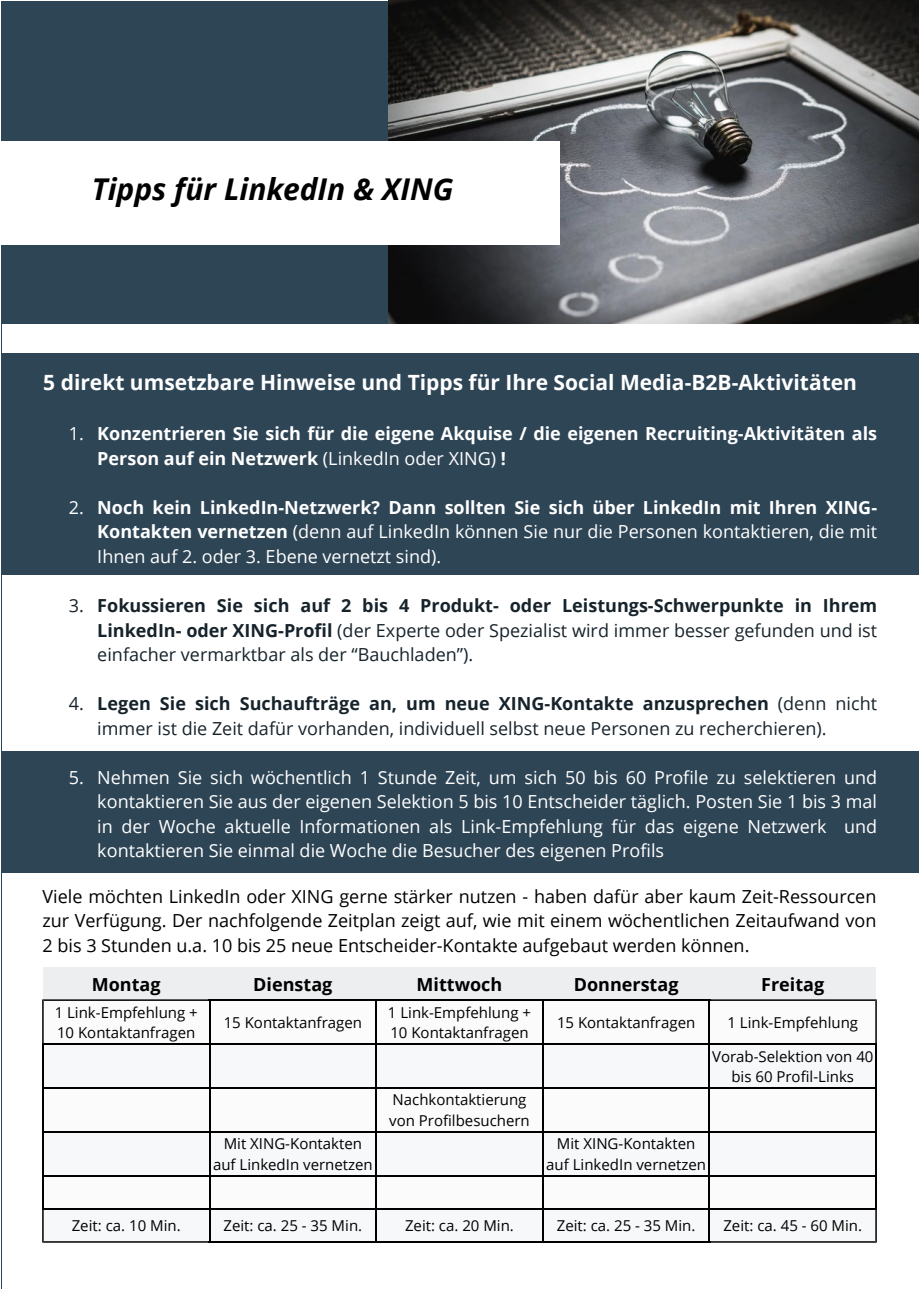
<style>
.page{position:relative;width:919px;height:1289px;background:#fff}
.page>*{position:absolute;margin:0;border:0;box-sizing:border-box;transform-origin:0 0}
.t1{font:italic 700 30px "Open Sans";color:#000}
.t2{font:700 21px "Open Sans";color:#fff}
.t3{font:18px/24.6px "Open Sans";color:#fff;text-align:justify}
.t4{font:18px/24.6px "Open Sans";color:#17232b;text-align:justify}
.t5{font:18px/24.6px "Open Sans";color:#000;text-align:justify}
.t6{font:700 18px/24.6px "Open Sans";color:#fff}
.t7{font:700 18px "Open Sans";color:#000}
.t8{font:15px/20.4px "Open Sans";color:#000}
.s1{font-weight:400}
.s2{font-weight:700}
</style>
<div class="page">
<div style="left:2px;top:2px;width:916px;height:1286px;background:#2e4556"></div>
<img style="left:388px;top:0;width:530px;height:324px">
<div style="left:0;top:142px;width:559px;height:103px;background:#fff"></div>
<div style="left:2px;top:324px;width:916px;height:29px;background:#fff"></div>
<div style="left:2px;top:873px;width:916px;height:415px;background:#fff"></div>
<div style="left:2px;top:575px;width:916px;height:176px;background:#fff"></div>
<div style="left:43px;top:967px;width:166px;height:33px;background:#eceef0"></div>
<div style="left:209px;top:967px;width:167px;height:33px;background:#eceef0"></div>
<div style="left:376px;top:967px;width:166px;height:33px;background:#eceef0"></div>
<div style="left:542px;top:967px;width:167px;height:33px;background:#eceef0"></div>
<div style="left:709px;top:967px;width:167px;height:33px;background:#eceef0"></div>
<div style="left:209px;top:1000px;width:167px;height:44px;background:#fbfbfc"></div>
<div style="left:376px;top:1000px;width:166px;height:44px;background:#fbfbfc"></div>
<div style="left:542px;top:1000px;width:167px;height:44px;background:#fbfbfc"></div>
<div style="left:43px;top:1044px;width:166px;height:43px;background:#f7f8f9"></div>
<div style="left:209px;top:1044px;width:167px;height:43px;background:#f7f8f9"></div>
<div style="left:376px;top:1044px;width:166px;height:43px;background:#f7f8f9"></div>
<div style="left:542px;top:1044px;width:167px;height:43px;background:#f7f8f9"></div>
<div style="left:709px;top:1044px;width:167px;height:43px;background:#f7f8f9"></div>
<div style="left:43px;top:1087px;width:166px;height:44px;background:#fbfbfc"></div>
<div style="left:209px;top:1087px;width:167px;height:44px;background:#fbfbfc"></div>
<div style="left:376px;top:1087px;width:166px;height:44px;background:#fbfbfc"></div>
<div style="left:542px;top:1087px;width:167px;height:44px;background:#fbfbfc"></div>
<div style="left:709px;top:1087px;width:167px;height:44px;background:#fbfbfc"></div>
<div style="left:43px;top:1131px;width:166px;height:44px;background:#f7f8f9"></div>
<div style="left:209px;top:1131px;width:167px;height:44px;background:#f7f8f9"></div>
<div style="left:376px;top:1131px;width:166px;height:44px;background:#f7f8f9"></div>
<div style="left:542px;top:1131px;width:167px;height:44px;background:#f7f8f9"></div>
<div style="left:709px;top:1131px;width:167px;height:44px;background:#f7f8f9"></div>
<div style="left:43px;top:1175px;width:166px;height:33px;background:#fbfbfc"></div>
<div style="left:209px;top:1175px;width:167px;height:33px;background:#fbfbfc"></div>
<div style="left:376px;top:1175px;width:166px;height:33px;background:#fbfbfc"></div>
<div style="left:542px;top:1175px;width:167px;height:33px;background:#fbfbfc"></div>
<div style="left:709px;top:1175px;width:167px;height:33px;background:#fbfbfc"></div>
<div style="left:209px;top:1208px;width:167px;height:33px;background:#f7f8f9"></div>
<div style="left:376px;top:1208px;width:166px;height:33px;background:#f7f8f9"></div>
<div style="left:542px;top:1208px;width:167px;height:33px;background:#f7f8f9"></div>
<hr style="left:209px;top:999px;width:168px;height:1px;background:#000">
<hr style="left:375px;top:999px;width:168px;height:1px;background:#000">
<hr style="left:542px;top:999px;width:168px;height:1px;background:#000">
<hr style="left:209px;top:1043px;width:168px;height:1px;background:#000">
<hr style="left:375px;top:1043px;width:168px;height:1px;background:#000">
<hr style="left:542px;top:1043px;width:168px;height:1px;background:#000">
<hr style="left:42px;top:1087px;width:168px;height:1px;background:#000">
<hr style="left:209px;top:1087px;width:168px;height:1px;background:#000">
<hr style="left:375px;top:1087px;width:168px;height:1px;background:#000">
<hr style="left:542px;top:1087px;width:168px;height:1px;background:#000">
<hr style="left:708px;top:1087px;width:168px;height:1px;background:#000">
<hr style="left:42px;top:1131px;width:168px;height:1px;background:#000">
<hr style="left:209px;top:1131px;width:168px;height:1px;background:#000">
<hr style="left:375px;top:1131px;width:168px;height:1px;background:#000">
<hr style="left:542px;top:1131px;width:168px;height:1px;background:#000">
<hr style="left:708px;top:1131px;width:168px;height:1px;background:#000">
<hr style="left:42px;top:1174px;width:168px;height:2px;background:#000">
<hr style="left:209px;top:1174px;width:168px;height:2px;background:#000">
<hr style="left:375px;top:1174px;width:168px;height:2px;background:#000">
<hr style="left:542px;top:1174px;width:168px;height:2px;background:#000">
<hr style="left:708px;top:1174px;width:168px;height:2px;background:#000">
<hr style="left:209px;top:1207px;width:168px;height:2px;background:#000">
<hr style="left:375px;top:1207px;width:168px;height:2px;background:#000">
<hr style="left:542px;top:1207px;width:168px;height:2px;background:#000">
<hr style="left:209px;top:1241px;width:168px;height:1px;background:#000">
<hr style="left:375px;top:1241px;width:168px;height:1px;background:#000">
<hr style="left:542px;top:1241px;width:168px;height:1px;background:#000">
<svg style="left:42px;top:999px;width:167px;height:45px"></svg>
<hr style="left:42px;top:1043px;width:2px;height:45px;background:#000">
<hr style="left:42px;top:1087px;width:2px;height:45px;background:#000">
<hr style="left:42px;top:1131px;width:2px;height:45px;background:#000">
<hr style="left:42px;top:1174px;width:2px;height:35px;background:#000">
<svg style="left:42px;top:1208px;width:167px;height:34px"></svg>
<hr style="left:209px;top:999px;width:1px;height:45px;background:#000">
<hr style="left:209px;top:1043px;width:1px;height:45px;background:#000">
<hr style="left:209px;top:1087px;width:1px;height:45px;background:#000">
<hr style="left:209px;top:1131px;width:1px;height:45px;background:#000">
<hr style="left:209px;top:1174px;width:1px;height:35px;background:#000">
<hr style="left:209px;top:1207px;width:1px;height:35px;background:#000">
<hr style="left:375px;top:999px;width:2px;height:45px;background:#000">
<hr style="left:375px;top:1043px;width:2px;height:45px;background:#000">
<hr style="left:375px;top:1087px;width:2px;height:45px;background:#000">
<hr style="left:375px;top:1131px;width:2px;height:45px;background:#000">
<hr style="left:375px;top:1174px;width:2px;height:35px;background:#000">
<hr style="left:375px;top:1207px;width:2px;height:35px;background:#000">
<hr style="left:542px;top:999px;width:1px;height:45px;background:#000">
<hr style="left:542px;top:1043px;width:1px;height:45px;background:#000">
<hr style="left:542px;top:1087px;width:1px;height:45px;background:#000">
<hr style="left:542px;top:1131px;width:1px;height:45px;background:#000">
<hr style="left:542px;top:1174px;width:1px;height:35px;background:#000">
<hr style="left:542px;top:1207px;width:1px;height:35px;background:#000">
<hr style="left:708px;top:1043px;width:2px;height:45px;background:#000">
<hr style="left:708px;top:1087px;width:2px;height:45px;background:#000">
<hr style="left:708px;top:1131px;width:2px;height:45px;background:#000">
<hr style="left:708px;top:1174px;width:2px;height:35px;background:#000">
<svg style="left:708px;top:999px;width:168px;height:45px"></svg>
<hr style="left:875px;top:1043px;width:1px;height:45px;background:#000">
<hr style="left:875px;top:1087px;width:1px;height:45px;background:#000">
<hr style="left:875px;top:1131px;width:1px;height:45px;background:#000">
<hr style="left:875px;top:1174px;width:1px;height:35px;background:#000">
<svg style="left:708px;top:1208px;width:168px;height:34px"></svg>
<h1 class="t1" style="left:92px;top:177px;width:363px">Tipps für LinkedIn &amp; XING</h1>
<p class="t2" style="left:43px;top:374px;width:815px">5 direkt umsetzbare Hinweise und Tipps für Ihre Social Media-B2B-Aktivitäten</p>
<p class="t6" style="left:97px;top:423px;width:781px;text-indent:-29px"><span class="s1">1.</span> Konzentrieren Sie sich für die eigene Akquise / die eigenen Recruiting-Aktivitäten als<br>Person auf ein Netzwerk <span class="s1">(LinkedIn oder XING)</span> !</p>
<p class="t3" style="left:97px;top:497px;width:781px;text-indent:-29px">2. <span class="s2">Noch kein LinkedIn-Netzwerk? Dann sollten Sie sich über LinkedIn mit Ihren XING-Kontakten vernetzen</span> (denn auf LinkedIn können Sie nur die Personen kontaktieren, die mit Ihnen auf 2. oder 3. Ebene vernetzt sind).</p>
<p class="t4" style="left:97px;top:595px;width:781px;text-indent:-29px">3. <span class="s2">Fokussieren Sie sich auf 2 bis 4 Produkt- oder Leistungs-Schwerpunkte in Ihrem LinkedIn- oder XING-Profil</span> (der Experte oder Spezialist wird immer besser gefunden und ist einfacher vermarktbar als der “Bauchladen”).</p>
<p class="t4" style="left:97px;top:693px;width:781px;text-indent:-29px">4. <span class="s2">Legen Sie sich Suchaufträge an, um neue XING-Kontakte anzusprechen</span> (denn nicht immer ist die Zeit dafür vorhanden, individuell selbst neue Personen zu recherchieren).</p>
<p class="t3" style="left:97px;top:766px;width:781px;text-indent:-29px">5. Nehmen Sie sich wöchentlich 1 Stunde Zeit, um sich 50 bis 60 Profile zu selektieren und kontaktieren Sie aus der eigenen Selektion 5 bis 10 Entscheider täglich. Posten Sie 1 bis 3 mal in der Woche aktuelle Informationen als Link-Empfehlung für das eigene Netzwerk und kontaktieren Sie einmal die Woche die Besucher des eigenen Profils</p>
<p class="t5" style="left:43px;top:885px;width:835px">Viele möchten LinkedIn oder XING gerne stärker nutzen - haben dafür aber kaum Zeit-Ressourcen zur Verfügung. Der nachfolgende Zeitplan zeigt auf, wie mit einem wöchentlichen Zeitaufwand von 2 bis 3 Stunden u.a. 10 bis 25 neue Entscheider-Kontakte aufgebaut werden können.</p>
<p class="t7" style="left:92px;top:976px;width:70px">Montag</p>
<p class="t7" style="left:253px;top:976px;width:81px">Dienstag</p>
<p class="t7" style="left:416px;top:976px;width:87px">Mittwoch</p>
<p class="t7" style="left:573px;top:976px;width:106px">Donnerstag</p>
<p class="t7" style="left:761px;top:976px;width:65px">Freitag</p>
<p class="t8" style="left:55px;top:1003px;width:145px">1 Link-Empfehlung +<br>10 Kontaktanfragen</p>
<p class="t8" style="left:224px;top:1013px;width:140px">15 Kontaktanfragen</p>
<p class="t8" style="left:388px;top:1003px;width:145px">1 Link-Empfehlung +<br>10 Kontaktanfragen</p>
<p class="t8" style="left:557px;top:1013px;width:140px">15 Kontaktanfragen</p>
<p class="t8" style="left:727px;top:1013px;width:132px">1 Link-Empfehlung</p>
<p class="t8" style="left:712px;top:1047px;width:163px;text-align:center">Vorab-Selektion von 40 bis 60 Profil-Links</p>
<p class="t8" style="left:389px;top:1091px;width:142px">Nachkontaktierung von Profilbesuchern</p>
<p class="t8" style="left:213px;top:1135px;width:161px;text-align:center">Mit XING-Kontakten auf LinkedIn vernetzen</p>
<p class="t8" style="left:546px;top:1135px;width:161px;text-align:center">Mit XING-Kontakten auf LinkedIn vernetzen</p>
<p class="t8" style="left:72px;top:1216px;width:110px">Zeit: ca. 10 Min.</p>
<p class="t8" style="left:223px;top:1216px;width:140px">Zeit: ca. 25 - 35 Min.</p>
<p class="t8" style="left:405px;top:1216px;width:110px">Zeit: ca. 20 Min.</p>
<p class="t8" style="left:556px;top:1216px;width:140px">Zeit: ca. 25 - 35 Min.</p>
<p class="t8" style="left:723px;top:1216px;width:140px">Zeit: ca. 45 - 60 Min.</p>
</div>
